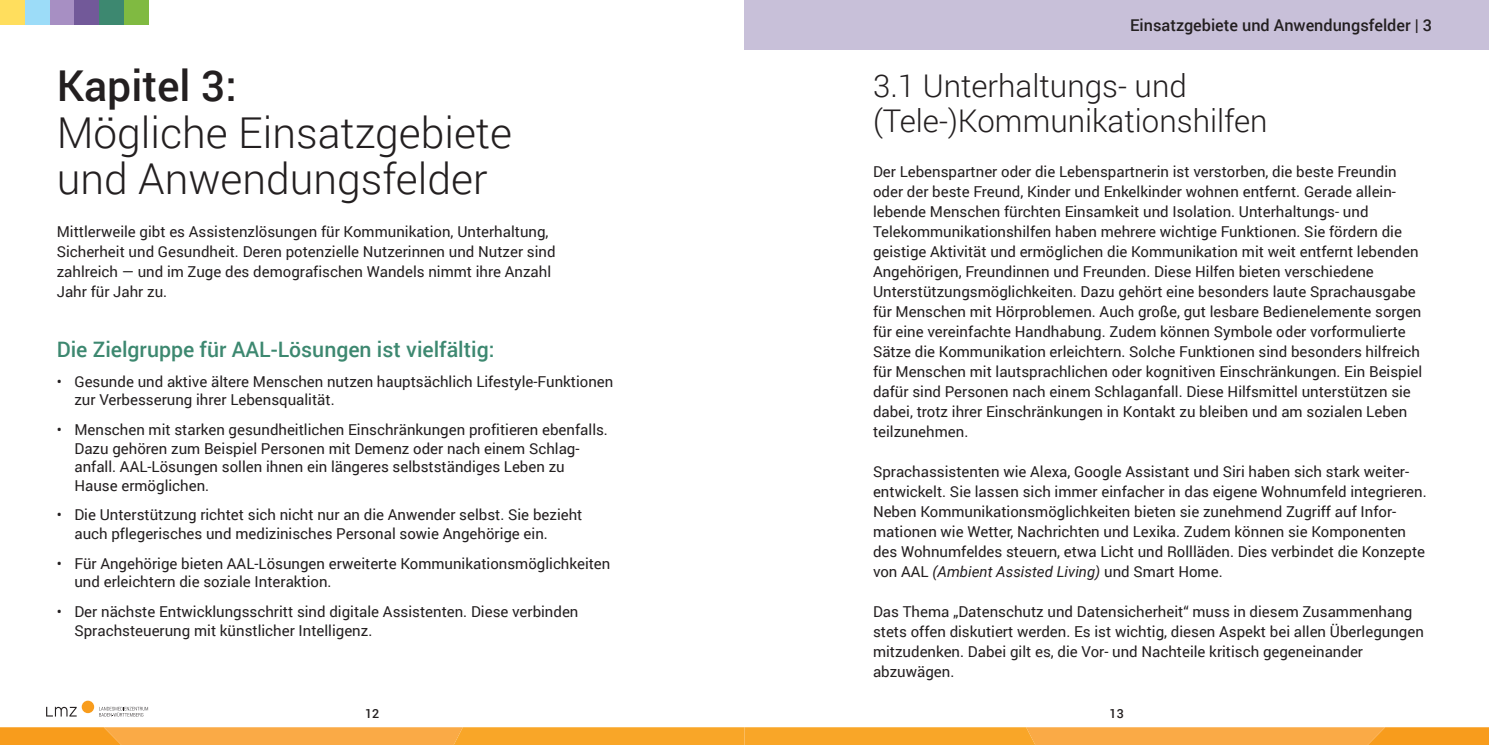
<style>
.page{position:relative;width:1489px;height:745px;background:#fff}
.page>*{position:absolute;margin:0;border:0;box-sizing:border-box;transform-origin:0 0}
.t1{font:300 42.5px/46.2px "Roboto";color:#231f20}
.t2{font:500 42.5px "Roboto";color:#231f20}
.t3{font:300 31.25px/35px "Roboto";color:#231f20}
.t4{font:500 21.25px "Roboto";color:#3d8870}
.t5{font:500 16.25px "Roboto";color:#231f20}
.t6{font:15px/20px "Roboto";color:#231f20}
.t7{font:500 12.5px "Roboto";color:#231f20}
.s1{font-style:italic}
</style>
<div class="page">
<svg style="left:0;top:727px;width:1488px;height:17px;background:#f9a737"></svg>
<div style="left:82px;top:700px;width:12px;height:12px;background:#f89c1c;border-radius:50%"></div>
<svg style="left:46px;top:706px;width:31px;height:10px"></svg>
<svg style="left:99px;top:706px;width:49px;height:10px"></svg>
<div style="left:124px;top:0;width:25px;height:25px;background:#80ba41"></div>
<div style="left:99px;top:0;width:25px;height:25px;background:#3d8870"></div>
<div style="left:50px;top:0;width:24px;height:25px;background:#a78fc3"></div>
<div style="left:74px;top:0;width:25px;height:25px;background:#725999"></div>
<div style="left:25px;top:0;width:25px;height:25px;background:#9cdcf8"></div>
<div style="left:0;top:0;width:25px;height:25px;background:#ffde5d"></div>
<div style="left:744px;top:0;width:744px;height:50px;background:#c8c0d9"></div>
<h1 class="t2" style="left:57px;top:56px;width:181px">Kapitel 3:</h1>
<h1 class="t1" style="left:57px;top:108px;width:456px">Mögliche Einsatzgebiete und Anwendungsfelder</h1>
<p class="t6" style="left:57px;top:221px;width:500px">Mittlerweile gibt es Assistenzlösungen für Kommunikation, Unterhaltung, Sicherheit und Gesundheit. Deren potenzielle Nutzerinnen und Nutzer sind zahlreich — und im Zuge des demografischen Wandels nimmt ihre Anzahl Jahr für Jahr zu.</p>
<h3 class="t4" style="left:57px;top:334px;width:439px">Die Zielgruppe für AAL-Lösungen ist vielfältig:</h3>
<p class="t6" style="left:74px;top:371px;width:540px;line-height:18.8px;text-indent:-18px">• Gesunde und aktive ältere Menschen nutzen hauptsächlich Lifestyle-Funktionen zur Verbesserung ihrer Lebensqualität.</p>
<p class="t6" style="left:74px;top:419px;width:535px;line-height:18.8px;text-indent:-18px">• Menschen mit starken gesundheitlichen Einschränkungen profitieren ebenfalls.<br>Dazu gehören zum Beispiel Personen mit Demenz oder nach einem Schlag&shy;anfall. AAL-Lösungen sollen ihnen ein längeres selbstständiges Leben zu Hause ermöglichen.</p>
<p class="t6" style="left:74px;top:505px;width:509px;line-height:18.8px;text-indent:-18px">• Die Unterstützung richtet sich nicht nur an die Anwender selbst. Sie bezieht auch pflegerisches und medizinisches Personal sowie Angehörige ein.</p>
<p class="t6" style="left:74px;top:553px;width:537px;line-height:18.8px;text-indent:-18px">• Für Angehörige bieten AAL-Lösungen erweiterte Kommunikationsmöglichkeiten und erleichtern die soziale Interaktion.</p>
<p class="t6" style="left:74px;top:601px;width:505px;line-height:18.8px;text-indent:-18px">• Der nächste Entwicklungsschritt sind digitale Assistenten. Diese verbinden<br>Sprachsteuerung mit künstlicher Intelligenz.</p>
<p class="t5" style="left:1130px;top:14px;width:303px">Einsatzgebiete und Anwendungsfelder | 3</p>
<h2 class="t3" style="left:873px;top:67px;width:396px">3.1 Unterhaltungs- und (Tele-)Kommunikationshilfen</h2>
<p class="t6" style="left:873px;top:161px;width:550px">Der Lebenspartner oder die Lebenspartnerin ist verstorben, die beste Freundin oder der beste Freund, Kinder und Enkelkinder wohnen entfernt. Gerade allein&shy;lebende Menschen fürchten Einsamkeit und Isolation. Unterhaltungs- und Telekommunikationshilfen haben mehrere wichtige Funktionen. Sie fördern die geistige Aktivität und ermöglichen die Kommunikation mit weit entfernt lebenden Angehörigen, Freundinnen und Freunden. Diese Hilfen bieten verschiedene Unterstützungsmöglichkeiten. Dazu gehört eine besonders laute Sprachausgabe für Menschen mit Hörproblemen. Auch große, gut lesbare Bedienelemente sorgen für eine vereinfachte Handhabung. Zudem können Symbole oder vorformulierte Sätze die Kommunikation erleichtern. Solche Funktionen sind besonders hilfreich für Menschen mit lautsprachlichen oder kognitiven Einschränkungen. Ein Beispiel dafür sind Personen nach einem Schlaganfall. Diese Hilfsmittel unterstützen sie dabei, trotz ihrer Einschränkungen in Kontakt zu bleiben und am sozialen Leben teilzunehmen.</p>
<p class="t6" style="left:873px;top:461px;width:555px">Sprachassistenten wie Alexa, Google Assistant und Siri haben sich stark weiter&shy;entwickelt. Sie lassen sich immer einfacher in das eigene Wohnumfeld integrieren.<br>Neben Kommunikationsmöglichkeiten bieten sie zunehmend Zugriff auf Infor&shy;mationen wie Wetter, Nachrichten und Lexika. Zudem können sie Komponenten des Wohnumfeldes steuern, etwa Licht und Rollläden. Dies verbindet die Konzepte von AAL <span class="s1">(Ambient Assisted Living)</span> und Smart Home.</p>
<p class="t6" style="left:873px;top:601px;width:552px">Das Thema „Datenschutz und Datensicherheit“ muss in diesem Zusammenhang stets offen diskutiert werden. Es ist wichtig, diesen Aspekt bei allen Überlegungen mitzudenken. Dabei gilt es, die Vor- und Nachteile kritisch gegeneinander abzuwägen.</p>
<p class="t7" style="left:365px;top:704px;width:16px">12</p>
<p class="t7" style="left:1109px;top:704px;width:16px">13</p>
</div>
